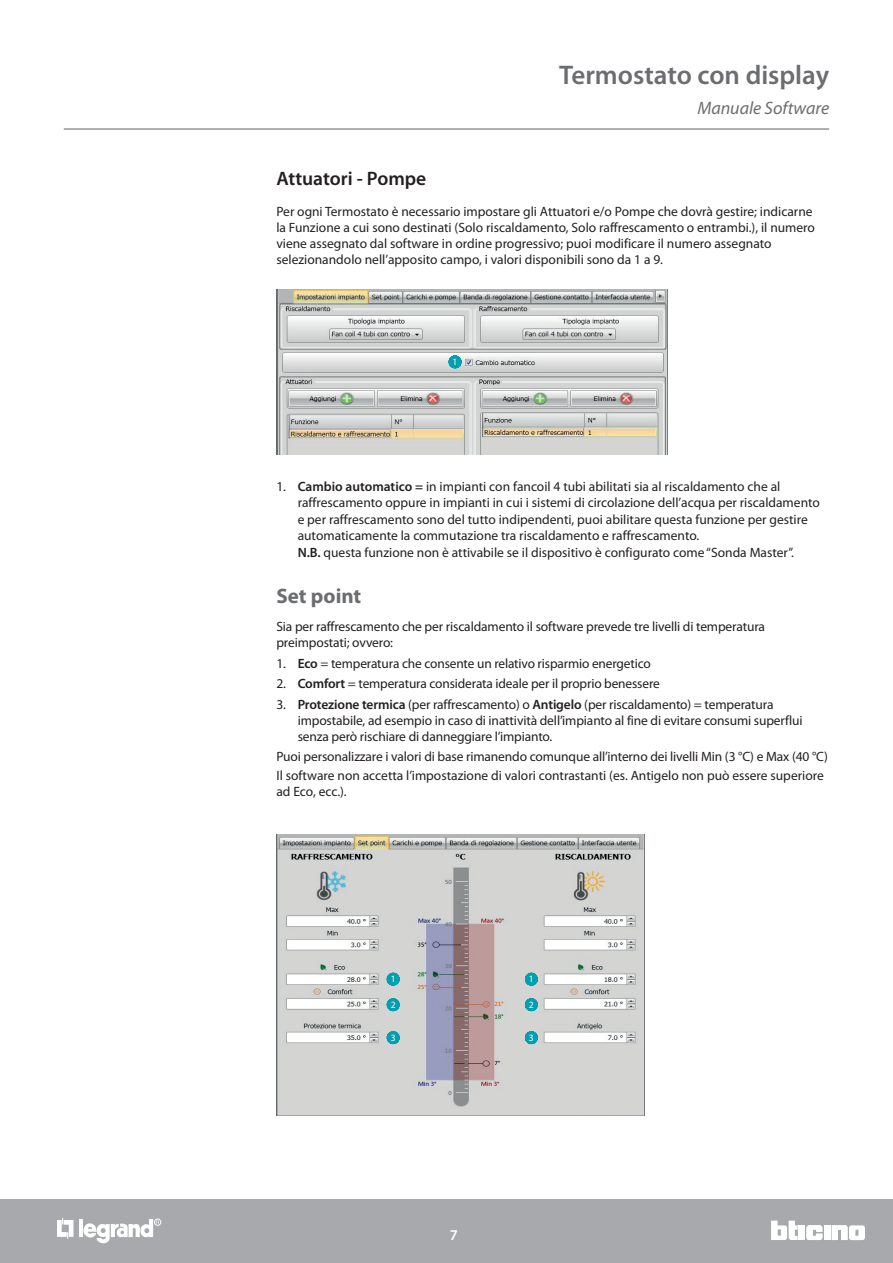
<style>
.page{position:relative;width:893px;height:1263px;background:#fff}
.page>*{position:absolute;margin:0;border:0;box-sizing:border-box;transform-origin:0 0}
.t1{font:600 27px "Myriad Pro";color:#6c6d70}
.t2{font:700 21px "Myriad Pro";color:#6c6d70}
.t3{font:600 19.5px "Myriad Pro";color:#231f20}
.t4{font:italic 18px "Myriad Pro";color:#6c6d70}
.t5{font:600 15px "Myriad Pro";color:#fff}
.t6{font:13.5px/16.2px "Myriad Pro";color:#231f20}
.t7{font:9.6px "Myriad Pro";color:#fff}
.s1{font-weight:600}
</style>
<div class="page">
<hr style="left:64px;top:128px;width:765px;height:2px;background:#939598">
<div style="left:0;top:1199px;width:893px;height:64px;background:#a8a9ad"></div>
<div style="left:799px;top:1225px;width:6px;height:15px;background:#fff"></div>
<div style="left:824px;top:1225px;width:6px;height:15px;background:#fff"></div>
<svg style="left:832px;top:1225px;width:33px;height:15px"></svg>
<svg style="left:771px;top:1220px;width:27px;height:20px"></svg>
<svg style="left:806px;top:1225px;width:16px;height:15px"></svg>
<hr style="left:79px;top:1219px;width:4px;height:18px;background:#fff">
<svg style="left:57px;top:1218px;width:16px;height:20px"></svg>
<div style="left:154px;top:1219px;width:7px;height:6px;border:1px solid #fff;border-radius:50%"></div>
<svg style="left:83px;top:1219px;width:76px;height:25px"></svg>
<img style="left:276px;top:835px;width:368px;height:280px">
<svg style="left:386px;top:972px;width:14px;height:14px"></svg>
<svg style="left:524px;top:972px;width:14px;height:14px"></svg>
<svg style="left:386px;top:998px;width:14px;height:14px"></svg>
<svg style="left:524px;top:998px;width:14px;height:14px"></svg>
<svg style="left:386px;top:1031px;width:14px;height:14px"></svg>
<svg style="left:524px;top:1031px;width:14px;height:14px"></svg>
<img style="left:276px;top:289px;width:392px;height:165px">
<svg style="left:448px;top:355px;width:14px;height:14px"></svg>
<h1 class="t1" style="left:559px;top:58px;width:271px">Termostato con display</h1>
<h3 class="t4" style="left:697px;top:97px;width:133px">Manuale Software</h3>
<h3 class="t3" style="left:276px;top:166px;width:151px">Attuatori - Pompe</h3>
<p class="t6" style="left:276px;top:203px;width:540px">Per ogni Termostato è necessario impostare gli Attuatori e/o Pompe che dovrà gestire; indicarne la Funzione a cui sono destinati (Solo riscaldamento, Solo raffrescamento o entrambi.), il numero viene assegnato dal software in ordine progressivo; puoi modificare il numero assegnato selezionandolo nell’apposito campo, i valori disponibili sono da 1 a 9.</p>
<p class="t7" style="left:453px;top:356px;width:6px">1</p>
<p class="t6" style="left:298px;top:478px;width:524px;text-indent:-21px">1. <span class="s1">Cambio automatico =</span> in impianti con fancoil 4 tubi abilitati sia al riscaldamento che al raffrescamento oppure in impianti in cui i sistemi di circolazione dell’acqua per riscaldamento e per raffrescamento sono del tutto indipendenti, puoi abilitare questa funzione per gestire automaticamente la commutazione tra riscaldamento e raffrescamento.<br><span class="s1">N.B.</span> questa funzione non è attivabile se il dispositivo è configurato come “Sonda Master”.</p>
<h2 class="t2" style="left:276px;top:582px;width:86px">Set point</h2>
<p class="t6" style="left:276px;top:618px;width:490px">Sia per raffrescamento che per riscaldamento il software prevede tre livelli di temperatura preimpostati; ovvero:</p>
<p class="t6" style="left:276px;top:655px;width:376px">1. <span class="s1">Eco</span> = temperatura che consente un relativo risparmio energetico</p>
<p class="t6" style="left:276px;top:675px;width:385px">2. <span class="s1">Comfort</span> = temperatura considerata ideale per il proprio benessere</p>
<p class="t6" style="left:298px;top:696px;width:506px;text-indent:-21px">3. <span class="s1">Protezione termica</span> (per raffrescamento) o <span class="s1">Antigelo</span> (per riscaldamento) = temperatura impostabile, ad esempio in caso di inattività dell’impianto al fine di evitare consumi superflui senza però rischiare di danneggiare l’impianto.</p>
<p class="t6" style="left:276px;top:747px;width:553px;line-height:18.6px">Puoi personalizzare i valori di base rimanendo comunque all’interno dei livelli Min (3 °C) e Max (40 °C)<br>Il software non accetta l’impostazione di valori contrastanti (es. Antigelo non può essere superiore</p>
<p class="t6" style="left:276px;top:783px;width:72px">ad Eco, ecc.).</p>
<p class="t7" style="left:391px;top:973px;width:6px">1</p>
<p class="t7" style="left:529px;top:973px;width:6px">1</p>
<p class="t7" style="left:391px;top:999px;width:6px">2</p>
<p class="t7" style="left:529px;top:999px;width:6px">2</p>
<p class="t7" style="left:391px;top:1032px;width:6px">3</p>
<p class="t7" style="left:529px;top:1032px;width:6px">3</p>
<p class="t5" style="left:450px;top:1225px;width:10px">7</p>
</div>
